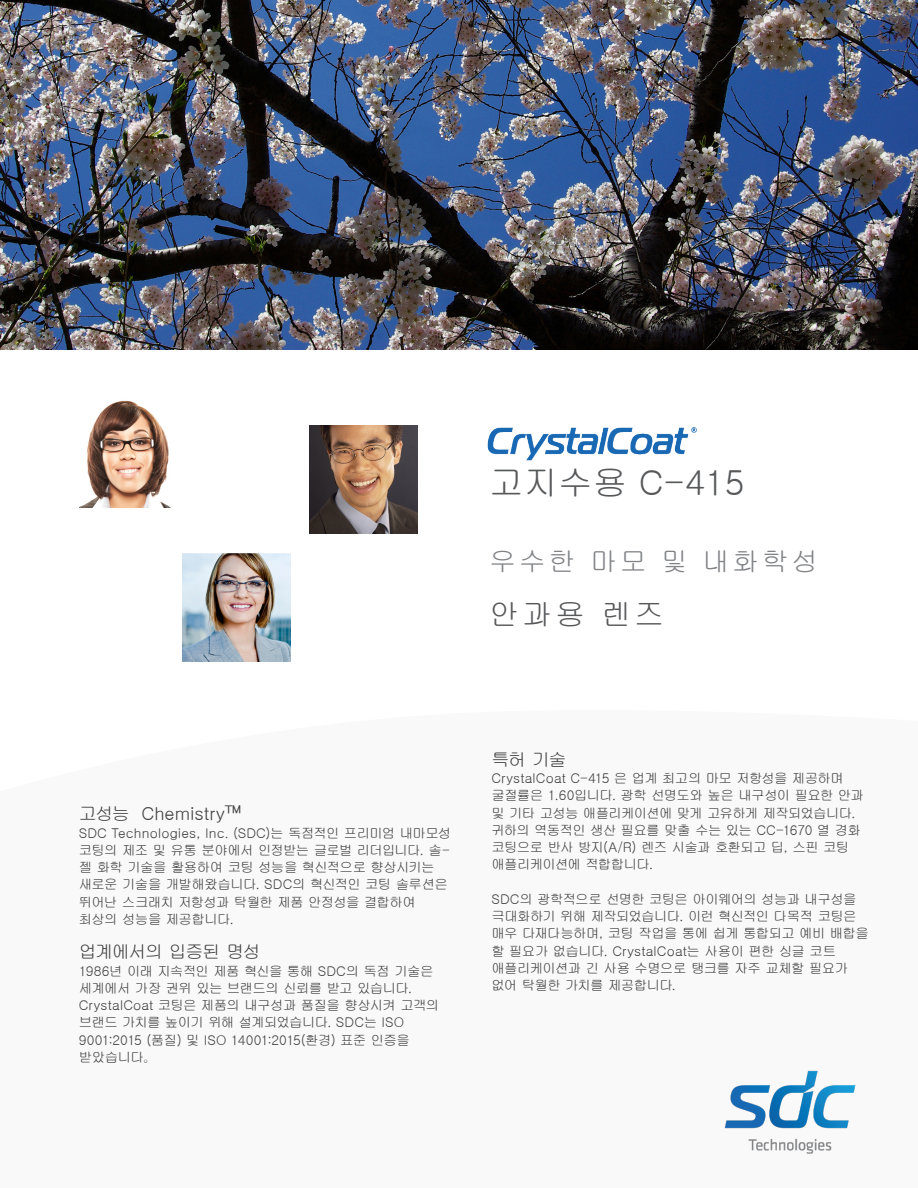
<style>
.page{position:relative;width:918px;height:1188px;background:#fff}
.page>*{position:absolute;margin:0;border:0;box-sizing:border-box;transform-origin:0 0}
.t1{font:34.5px "Gulim";color:#57585a}
.t2{font:30px "Gulim";color:#57585a}
.t3{font:27px "Gulim";letter-spacing:.1em;color:#808285}
.t4{font:18px "Gulim";letter-spacing:-.065em;color:#3e3e3f}
.t5{font:18px "Gulim";letter-spacing:-.005em;color:#3e3e3f}
.t6{font:13.5px/17.2px "Gulim";letter-spacing:-.055em;color:#3e3e3f}
</style>
<div class="page">
<img style="left:182px;top:554px;width:108px;height:108px">
<img style="left:80px;top:400px;width:91px;height:108px">
<img style="left:310px;top:426px;width:108px;height:108px">
<img style="left:725px;top:1070px;width:131px;height:83px">
<img style="left:488px;top:427px;width:209px;height:34px">
<img style="left:0;top:0;width:918px;height:350px">
<p class="t1" style="left:489px;top:465px;width:257px">고지수용 C-415</p>
<p class="t3" style="left:489px;top:548px;width:331px">우수한 마모 및 내화학성</p>
<p class="t2" style="left:489px;top:600px;width:176px">안과용 렌즈</p>
<p class="t5" style="left:79px;top:805px;width:164px">고성능 Chemistry™</p>
<p class="t6" style="left:79px;top:824px;width:374px">SDC Technologies, Inc. (SDC)는 독점적인 프리미엄 내마모성 코팅의 제조 및 유통 분야에서 인정받는 글로벌 리더입니다. 솔-젤 화학 기술을 활용하여 코팅 성능을 혁신적으로 향상시키는 새로운 기술을 개발해왔습니다. SDC의 혁신적인 코팅 솔루션은 뛰어난 스크래치 저항성과 탁월한 제품 안정성을 결합하여 최상의 성능을 제공합니다.</p>
<p class="t4" style="left:79px;top:943px;width:184px">업계에서의 입증된 명성</p>
<p class="t6" style="left:79px;top:962px;width:362px">1986년 이래 지속적인 제품 혁신을 통해 SDC의 독점 기술은 세계에서 가장 권위 있는 브랜드의 신뢰를 받고 있습니다.<br>CrystalCoat 코팅은 제품의 내구성과 품질을 향상시켜 고객의 브랜드 가치를 높이기 위해 설계되었습니다. SDC는 ISO<br>9001:2015 (품질) 및 ISO 14001:2015(환경) 표준 인증을 받았습니다。</p>
<p class="t4" style="left:491px;top:750px;width:77px">특허 기술</p>
<p class="t6" style="left:491px;top:770px;width:374px">CrystalCoat C-415 은 업계 최고의 마모 저항성을 제공하며 굴절률은 1.60입니다. 광학 선명도와 높은 내구성이 필요한 안과 및 기타 고성능 애플리케이션에 맞게 고유하게 제작되었습니다. 귀하의 역동적인 생산 필요를 맞출 수는 있는 CC-1670 열 경화 코팅으로 반사 방지(A/R) 렌즈 시술과 호환되고 딥, 스핀 코팅 애플리케이션에 적합합니다.</p>
<p class="t6" style="left:491px;top:890px;width:379px">SDC의 광학적으로 선명한 코팅은 아이웨어의 성능과 내구성을 극대화하기 위해 제작되었습니다. 이런 혁신적인 다목적 코팅은 매우 다재다능하며, 코팅 작업을 통에 쉽게 통합되고 예비 배합을 할 필요가 없습니다. CrystalCoat는 사용이 편한 싱글 코트 애플리케이션과 긴 사용 수명으로 탱크를 자주 교체할 필요가 없어 탁월한 가치를 제공합니다.</p>
</div>
